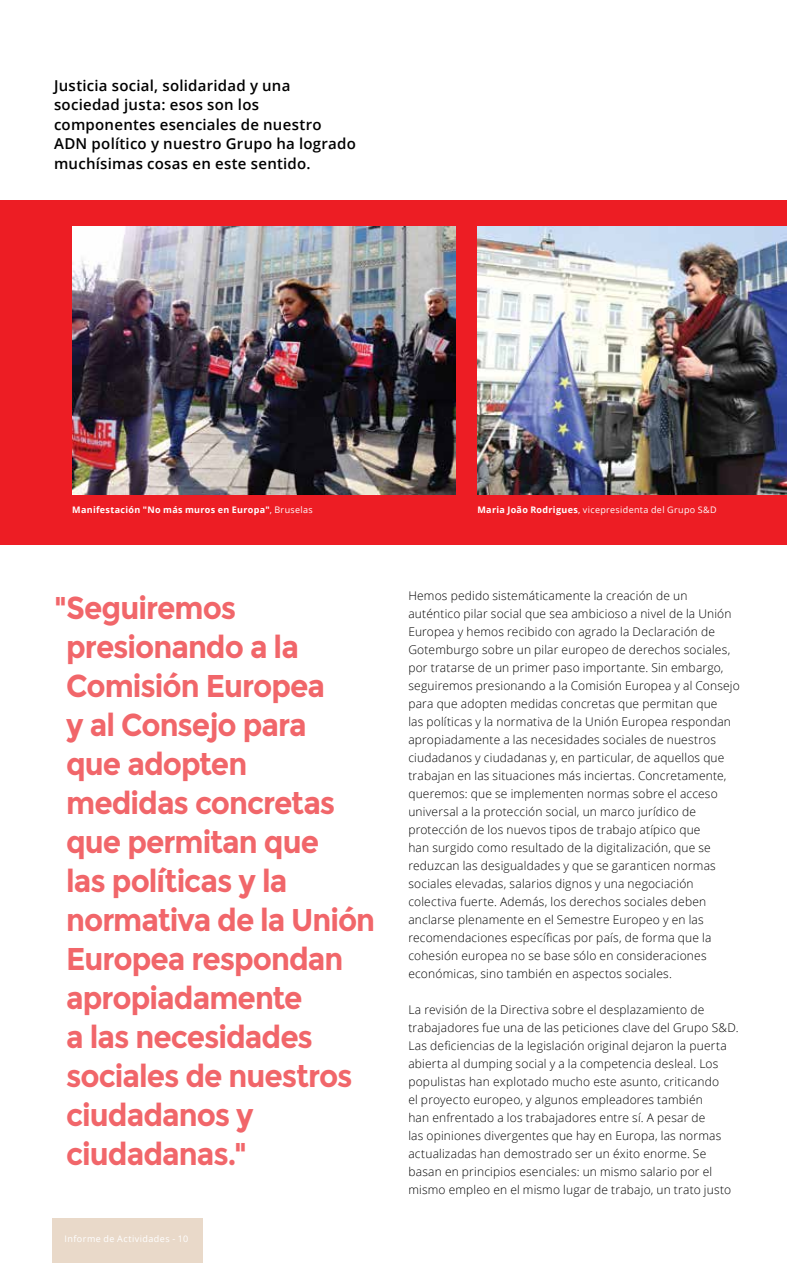
<style>
.page{position:relative;width:787px;height:1263px;background:#fff}
.page>*{position:absolute;margin:0;border:0;box-sizing:border-box;transform-origin:0 0}
.t1{font:700 31.5px/39px "Montserrat";letter-spacing:-.035em;color:#f1666a;scale:.94 1}
.t2{font:600 15px/19.5px "Open Sans";letter-spacing:.015em;color:#000}
.t3{font:300 12px/18px "Open Sans";letter-spacing:.015em;color:#000}
.t4{font:9px "Open Sans";letter-spacing:.045em;color:#fff}
.t5{font:700 9px "Open Sans";letter-spacing:.035em;color:#fff}
.s1{font-weight:400}
.s2{font-weight:700}
</style>
<div class="page">
<div style="left:0;top:200px;width:787px;height:344px;background:#ed1d24"></div>
<img style="left:477px;top:227px;width:310px;height:267px">
<img style="left:72px;top:227px;width:383px;height:267px">
<div style="left:52px;top:1218px;width:150px;height:45px;background:#e9d9c9"></div>
<p class="t2" style="left:54px;top:75px;width:303px">Justicia social, solidaridad y una sociedad justa: esos son los componentes esenciales de nuestro ADN político y nuestro Grupo ha logrado muchísimas cosas en este sentido.</p>
<p class="t5" style="left:72px;top:503px;width:242px">Manifestación "No más muros en Europa"<span class="s1">, Bruselas</span></p>
<p class="t4" style="left:477px;top:504px;width:241px"><span class="s2">Maria João Rodrigues</span>, vicepresidenta del Grupo S&amp;D</p>
<p class="t1" style="left:66px;top:589px;width:330px;text-indent:-12px">"Seguiremos presionando a la<br>Comisión Europea<br>y al Consejo para<br>que adopten medidas concretas que permitan que<br>las políticas y la normativa de la Unión<br>Europea respondan apropiadamente<br>a las necesidades sociales de nuestros ciudadanos y ciudadanas."</p>
<p class="t4" style="left:65px;top:1233px;width:125px">Informe de Actividades - 10</p>
<p class="t3" style="left:408px;top:586px;width:333px">Hemos pedido sistemáticamente la creación de un auténtico pilar social que sea ambicioso a nivel de la Unión Europea y hemos recibido con agrado la Declaración de Gotemburgo sobre un pilar europeo de derechos sociales, por tratarse de un primer paso importante. Sin embargo, seguiremos presionando a la Comisión Europea y al Consejo para que adopten medidas concretas que permitan que<br>las políticas y la normativa de la Unión Europea respondan apropiadamente a las necesidades sociales de nuestros ciudadanos y ciudadanas y, en particular, de aquellos que trabajan en las situaciones más inciertas. Concretamente, queremos: que se implementen normas sobre el acceso universal a la protección social, un marco jurídico de protección de los nuevos tipos de trabajo atípico que<br>han surgido como resultado de la digitalización, que se reduzcan las desigualdades y que se garanticen normas sociales elevadas, salarios dignos y una negociación colectiva fuerte. Además, los derechos sociales deben anclarse plenamente en el Semestre Europeo y en las recomendaciones específicas por país, de forma que la cohesión europea no se base sólo en consideraciones económicas, sino también en aspectos sociales.</p>
<p class="t3" style="left:408px;top:1000px;width:332px">La revisión de la Directiva sobre el desplazamiento de trabajadores fue una de las peticiones clave del Grupo S&amp;D.<br>Las deficiencias de la legislación original dejaron la puerta abierta al dumping social y a la competencia desleal. Los populistas han explotado mucho este asunto, criticando<br>el proyecto europeo, y algunos empleadores también<br>han enfrentado a los trabajadores entre sí. A pesar de<br>las opiniones divergentes que hay en Europa, las normas actualizadas han demostrado ser un éxito enorme. Se basan en principios esenciales: un mismo salario por el mismo empleo en el mismo lugar de trabajo, un trato justo</p>
</div>
